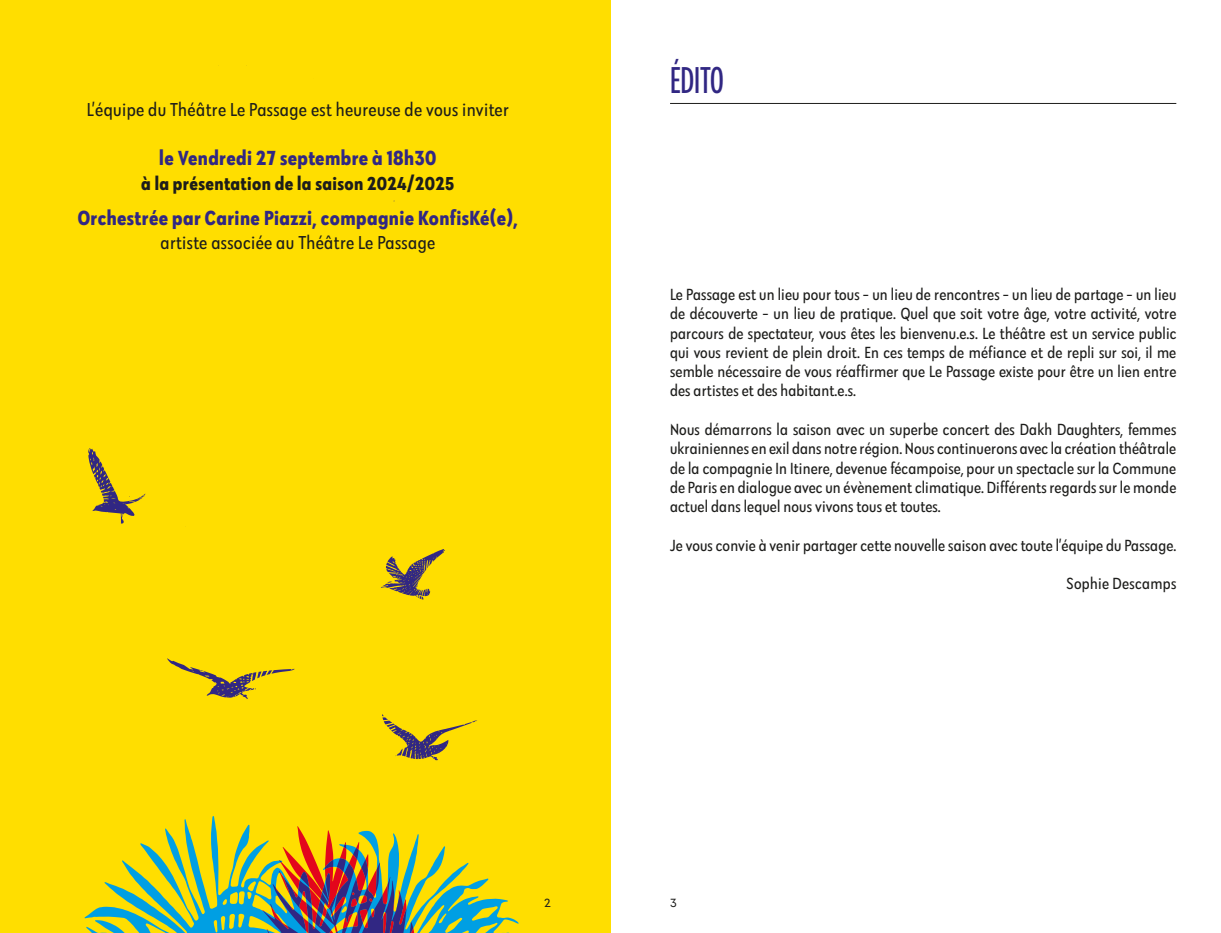
<style>
.page{position:relative;width:1221px;height:933px;background:#fff}
.page>*{position:absolute;margin:0;border:0;box-sizing:border-box;transform-origin:0 0}
.t1{font:condensed 38.5px "Galatea";color:#312783}
.t2{font:700 condensed 21px "Galatea";letter-spacing:.02em;color:#312783}
.t3{font:condensed 19.25px "Galatea";letter-spacing:.02em;color:#1d1d1b}
.t4{font:700 condensed 19.25px "Galatea";letter-spacing:.02em;color:#1d1d1b}
.t5{font:condensed 16.62px/19.2px "Galatea";letter-spacing:.01em;color:#1d1d1b;text-align:justify}
.t6{font:12.25px "Galatea";color:#1d1d1b}
</style>
<div class="page">
<div style="left:0;top:0;width:610px;height:933px;background:#ffde00"></div>
<svg style="left:84px;top:816px;width:435px;height:117px"></svg>
<svg style="left:262px;top:826px;width:152px;height:107px"></svg>
<svg style="left:381px;top:549px;width:64px;height:51px"></svg>
<svg style="left:382px;top:714px;width:95px;height:46px"></svg>
<svg style="left:88px;top:448px;width:58px;height:76px"></svg>
<svg style="left:167px;top:658px;width:128px;height:41px"></svg>
<hr style="left:670px;top:103px;width:506px;height:1px;background:#1d1d1b">
<p class="t3" style="left:87px;top:97px;width:423px">L’équipe du Théâtre Le Passage est heureuse de vous inviter</p>
<p class="t2" style="left:159px;top:144px;width:279px">le Vendredi 27 septembre à 18h30</p>
<p class="t4" style="left:141px;top:170px;width:314px">à la présentation de la saison 2024/2025</p>
<p class="t2" style="left:78px;top:204px;width:442px">Orchestrée par Carine Piazzi, compagnie KonfisKé(e),</p>
<p class="t3" style="left:160px;top:230px;width:276px">artiste associée au Théâtre Le Passage</p>
<h1 class="t1" style="left:670px;top:55px;width:55px">ÉDITO</h1>
<p class="t5" style="left:670px;top:284px;width:508px">Le Passage est un lieu pour tous - un lieu de rencontres - un lieu de partage - un lieu de découverte - un lieu de pratique. Quel que soit votre âge, votre activité, votre parcours de spectateur, vous êtes les bienvenu.e.s. Le théâtre est un service public qui vous revient de plein droit. En ces temps de méfiance et de repli sur soi, il me semble nécessaire de vous réaffirmer que Le Passage existe pour être un lien entre des artistes et des habitant.e.s.</p>
<p class="t5" style="left:670px;top:419px;width:508px">Nous démarrons la saison avec un superbe concert des Dakh Daughters, femmes ukrainiennes en exil dans notre région. Nous continuerons avec la création théâtrale de la compagnie In Itinere, devenue fécampoise, pour un spectacle sur la Commune de Paris en dialogue avec un évènement climatique. Différents regards sur le monde actuel dans lequel nous vivons tous et toutes.</p>
<p class="t5" style="left:670px;top:535px;width:508px">Je vous convie à venir partager cette nouvelle saison avec toute l’équipe du Passage.</p>
<p class="t5" style="left:1066px;top:573px;width:111px">Sophie Descamps</p>
<p class="t6" style="left:544px;top:895px;width:8px">2</p>
<p class="t6" style="left:670px;top:895px;width:8px">3</p>
</div>
